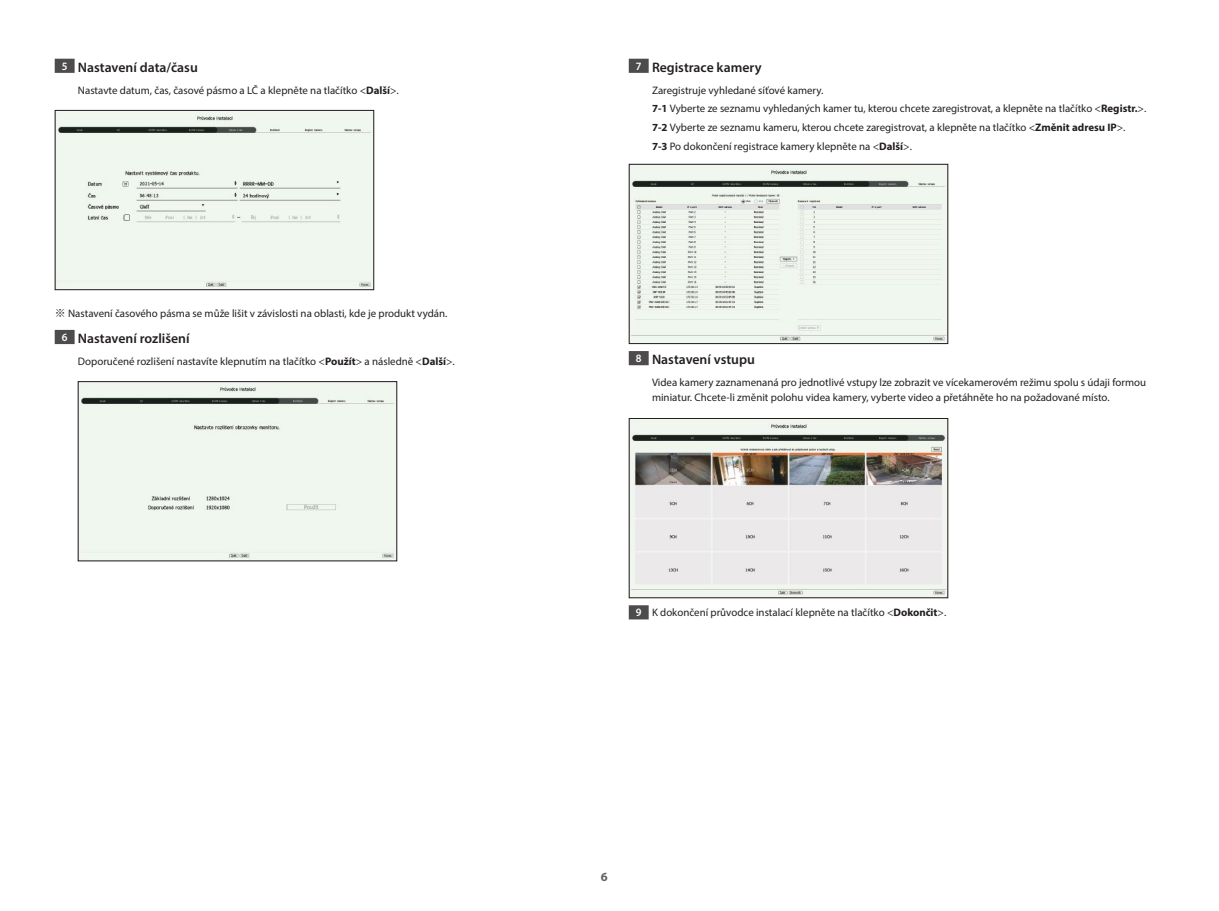
<style>
.page{position:relative;width:1219px;height:911px;background:#fff}
.page>*{position:absolute;margin:0;border:0;box-sizing:border-box;transform-origin:0 0}
.t1{font:600 13.75px "Myriad Pro";color:#241f1f}
.t2{font:700 12.5px "Myriad Pro";color:#656365}
.t3{font:10.88px/18.5px "Myriad Pro";color:#241f1f}
.s1{font-weight:700}
.s2{font-family:"Noto Sans CJ Kkr"}
.s3{font-weight:600;font-size:11.25px;color:#fff}
</style>
<div class="page">
<div style="left:55px;top:59px;width:20px;height:14px;background:#4e4b4c"></div>
<img style="left:57px;top:112px;width:315px;height:176px">
<div style="left:55px;top:110px;width:319px;height:180px;border:1px solid #241f1f"></div>
<div style="left:57px;top:143px;width:316px;height:131px;background:#f0f7ef"></div>
<div style="left:55px;top:330px;width:20px;height:14px;background:#4e4b4c"></div>
<img style="left:80px;top:383px;width:315px;height:176px">
<div style="left:78px;top:381px;width:319px;height:180px;border:1px solid #241f1f"></div>
<div style="left:80px;top:414px;width:316px;height:131px;background:#f0f7ef"></div>
<div style="left:629px;top:59px;width:20px;height:14px;background:#4e4b4c"></div>
<img style="left:631px;top:166px;width:315px;height:176px">
<div style="left:629px;top:164px;width:319px;height:180px;border:1px solid #241f1f"></div>
<div style="left:629px;top:351px;width:20px;height:14px;background:#4e4b4c"></div>
<img style="left:631px;top:420px;width:315px;height:176px">
<div style="left:629px;top:418px;width:319px;height:180px;border:1px solid #241f1f"></div>
<div style="left:629px;top:605px;width:20px;height:14px;background:#4e4b4c"></div>
<p class="t1" style="left:62px;top:58px;width:138px"><sup>5</sup> Nastavení data/času</p>
<p class="t3" style="left:78px;top:81px;width:322px">Nastavte datum, čas, časové pásmo a LČ a klepněte na tlačítko &lt;<span class="s1">Další</span>&gt;.</p>
<p class="t3" style="left:55px;top:304px;width:394px"><span class="s2">※</span> Nastavení časového pásma se může lišit v závislosti na oblasti, kde je produkt vydán.</p>
<p class="t1" style="left:62px;top:329px;width:129px"><sup>6</sup> Nastavení rozlišení</p>
<p class="t3" style="left:78px;top:352px;width:378px">Doporučené rozlišení nastavíte klepnutím na tlačítko &lt;<span class="s1">Použít</span>&gt; a následně &lt;<span class="s1">Další</span>&gt;.</p>
<p class="t1" style="left:636px;top:58px;width:127px"><sup>7</sup> Registrace kamery</p>
<p class="t3" style="left:652px;top:81px;width:496px">Zaregistruje vyhledané síťové kamery.<br><span class="s1">7-1</span> Vyberte ze seznamu vyhledaných kamer tu, kterou chcete zaregistrovat, a klepněte na tlačítko &lt;<span class="s1">Registr.</span>&gt;.<br><span class="s1">7-2</span> Vyberte ze seznamu kameru, kterou chcete zaregistrovat, a klepněte na tlačítko &lt;<span class="s1">Změnit adresu IP</span>&gt;.<br><span class="s1">7-3</span> Po dokončení registrace kamery klepněte na &lt;<span class="s1">Další</span>&gt;.</p>
<p class="t1" style="left:636px;top:351px;width:121px"><sup>8</sup> Nastavení vstupu</p>
<p class="t3" style="left:652px;top:375px;width:496px;line-height:15px">Videa kamery zaznamenaná pro jednotlivé vstupy lze zobrazit ve vícekamerovém režimu spolu s údaji formou miniatur. Chcete-li změnit polohu videa kamery, vyberte video a přetáhněte ho na požadované místo.</p>
<p class="t3" style="left:636px;top:603px;width:312px"><span class="s3">9</span> K dokončení průvodce instalací klepněte na tlačítko &lt;<span class="s1">Dokončit</span>&gt;.</p>
<p class="t2" style="left:601px;top:869px;width:8px">6</p>
</div>
